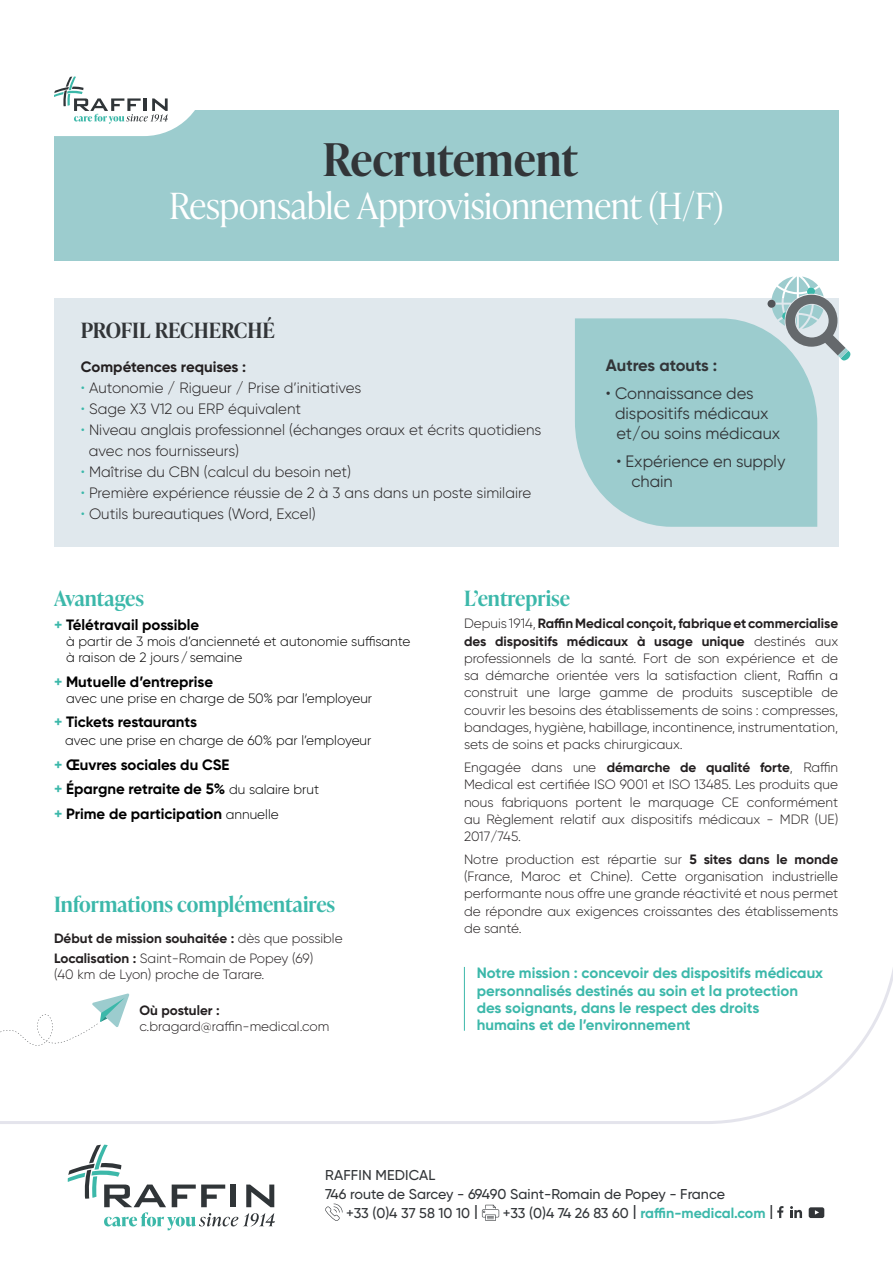
<style>
.page{position:relative;width:893px;height:1263px;background:#fff}
.page>*{position:absolute;margin:0;border:0;box-sizing:border-box;transform-origin:0 0}
.t1{font:600 45px "Ivy Presto Headline";color:#323538}
.t2{font:300 36px "Ivy Presto Headline";color:#fff}
.t3{font:600 21px "Ivy Presto Headline";color:#3cb8aa}
.t4{font:600 21px "Ivy Presto Headline";color:#323538}
.t5{font:16.5px/19.8px "Gilroy";color:#323538}
.t6{font:700 16.5px "Gilroy";letter-spacing:-.005em;color:#323538}
.t7{font:300 15px/21px "Gilroy";color:#231f20}
.t8{font:700 15px/17.2px "Gilroy";color:#3cb8aa}
.t9{font:700 15px/24.5px "Gilroy";color:#000}
.t10{font:700 15px "Gilroy";letter-spacing:-.005em;color:#231f20}
.t11{font:500 14.25px "Gilroy";color:#323538}
.t12{font:700 14.25px "Gilroy";color:#3cb8aa}
.t13{font:300 13.5px/17.2px "Gilroy";color:#231f20;text-align:justify}
.t14{font:300 13.5px/16.2px "Gilroy";color:#000}
.t15{font:700 13.5px/20.4px "Gilroy";color:#231f20}
.s1{color:#3cb8aa}
.s2{font-weight:300;font-size:13.5px}
.s3{font-weight:300}
.s4{font-weight:700}
.s5{font-weight:400;font-size:19.95px}
.s6{font-weight:500;color:#323538}
.s7{font-weight:400;font-size:19.95px;color:#323538}
</style>
<div class="page">
<div style="left:54px;top:110px;width:785px;height:151px;background:#9cccce"></div>
<div style="left:54px;top:298px;width:785px;height:249px;background:#e0e8ed"></div>
<div style="left:575px;top:318px;width:242px;height:209px;background:#9cccce"></div>
<svg style="left:325px;top:1203px;width:17px;height:18px"></svg>
<svg style="left:482px;top:1205px;width:17px;height:16px"></svg>
<svg style="left:777px;top:1206px;width:6px;height:12px"></svg>
<svg style="left:790px;top:1206px;width:12px;height:12px"></svg>
<svg style="left:809px;top:1207px;width:15px;height:11px"></svg>
<svg style="left:68px;top:1145px;width:207px;height:85px"></svg>
<svg style="left:54px;top:76px;width:141px;height:60px"></svg>
<hr style="left:464px;top:967px;width:1px;height:64px;background:#3cb8aa">
<svg style="left:0;top:993px;width:129px;height:53px"></svg>
<svg style="left:767px;top:276px;width:84px;height:84px"></svg>
<h1 class="t1" style="left:323px;top:127px;width:256px">Recrutement</h1>
<h2 class="t2" style="left:170px;top:181px;width:555px">Responsable Approvisionnement (H/F)</h2>
<h3 class="t4" style="left:81px;top:315px;width:195px">PROFIL RECHERCHÉ</h3>
<p class="t10" style="left:81px;top:358px;width:167px">Compétences requises :</p>
<p class="t7" style="left:81px;top:377px;width:282px"><span class="s1">•</span> Autonomie / Rigueur / Prise d’initiatives</p>
<p class="t7" style="left:81px;top:398px;width:222px"><span class="s1">•</span> Sage X3 V12 ou ERP équivalent</p>
<p class="t7" style="left:89px;top:419px;width:454px;text-indent:-8px"><span class="s1">•</span> Niveau anglais professionnel (échanges oraux et écrits quotidiens avec nos fournisseurs)</p>
<p class="t7" style="left:81px;top:461px;width:272px"><span class="s1">•</span> Maîtrise du CBN (calcul du besoin net)</p>
<p class="t7" style="left:81px;top:482px;width:452px"><span class="s1">•</span> Première expérience réussie de 2 à 3 ans dans un poste similaire</p>
<p class="t7" style="left:81px;top:503px;width:236px"><span class="s1">•</span> Outils bureautiques (Word, Excel)</p>
<p class="t6" style="left:606px;top:355px;width:113px">Autres atouts :</p>
<p class="t5" style="left:615px;top:383px;width:167px;text-indent:-9px">• Connaissance des dispositifs médicaux et/ou soins médicaux</p>
<p class="t5" style="left:631px;top:451px;width:155px;text-indent:-15px">• Expérience en supply chain</p>
<h3 class="t3" style="left:54px;top:583px;width:91px">Avantages</h3>
<p class="t9" style="left:54px;top:612px;width:147px"><span class="s1">+</span> Télétravail possible</p>
<p class="t14" style="left:66px;top:633px;width:346px">à partir de 3 mois d’ancienneté et autonomie suffisante à raison de 2 jours/semaine</p>
<p class="t9" style="left:54px;top:669px;width:161px"><span class="s1">+</span> Mutuelle d’entreprise</p>
<p class="t14" style="left:66px;top:690px;width:308px">avec une prise en charge de 50% par l’employeur</p>
<p class="t9" style="left:54px;top:710px;width:145px"><span class="s1">+</span> Tickets restaurants</p>
<p class="t14" style="left:65px;top:732px;width:308px">avec une prise en charge de 60% par l’employeur</p>
<p class="t9" style="left:54px;top:752px;width:267px"><span class="s1">+</span> Œuvres sociales du CSE<br><span class="s1">+</span> Épargne retraite de 5% <span class="s2">du salaire brut </span><span class="s1">+</span> Prime de participation <span class="s2">annuelle</span></p>
<h3 class="t3" style="left:54px;top:889px;width:283px">Informations complémentaires</h3>
<p class="t15" style="left:54px;top:928px;width:290px">Début de mission souhaitée : <span class="s3">dès que possible<br></span>Localisation : <span class="s3">Saint-Romain de Popey (69)</span></p>
<p class="t13" style="left:54px;top:966px;width:212px">(40 km de Lyon) proche de Tarare.</p>
<p class="t15" style="left:139px;top:999px;width:82px">Où postuler :</p>
<p class="t13" style="left:139px;top:1017px;width:191px">c.bragard@raffin-medical.com</p>
<h3 class="t3" style="left:464px;top:583px;width:108px">L’entreprise</h3>
<p class="t13" style="left:464px;top:615px;width:376px">Depuis 1914, <span class="s4">Raffin Medical conçoit, fabrique et commercialise des dispositifs médicaux à usage unique</span> destinés aux professionnels de la santé. Fort de son expérience et de sa démarche orientée vers la satisfaction client, Raffin a construit une large gamme de produits susceptible de couvrir les besoins des établissements de soins : compresses, bandages, hygiène, habillage, incontinence, instrumentation, sets de soins et packs chirurgicaux.</p>
<p class="t13" style="left:464px;top:758px;width:376px">Engagée dans une <span class="s4">démarche de qualité forte</span>, Raffin Medical est certifiée ISO 9001 et ISO 13485. Les produits que nous fabriquons portent le marquage CE conformément au Règlement relatif aux dispositifs médicaux - MDR (UE)<br>2017/745.</p>
<p class="t13" style="left:464px;top:850px;width:376px">Notre production est répartie sur <span class="s4">5 sites dans le monde </span>(France, Maroc et Chine). Cette organisation industrielle performante nous offre une grande réactivité et nous permet de répondre aux exigences croissantes des établissements de santé.</p>
<p class="t8" style="left:477px;top:964px;width:348px">Notre mission : concevoir des dispositifs médicaux personnalisés destinés au soin et la protection des soignants, dans le respect des droits<br>humains et de l’environnement</p>
<p class="t11" style="left:325px;top:1167px;width:112px">RAFFIN MEDICAL</p>
<p class="t11" style="left:325px;top:1185px;width:401px">746 route de Sarcey - 69490 Saint-Romain de Popey - France</p>
<p class="t11" style="left:346px;top:1204px;width:134px">+33 (0)4 37 58 10 10 <span class="s5">I</span></p>
<p class="t12" style="left:503px;top:1204px;width:272px"><span class="s6">+33 (0)4 74 26 83 60</span> <span class="s7">I</span> raffin-medical.com <span class="s7">I</span></p>
</div>
